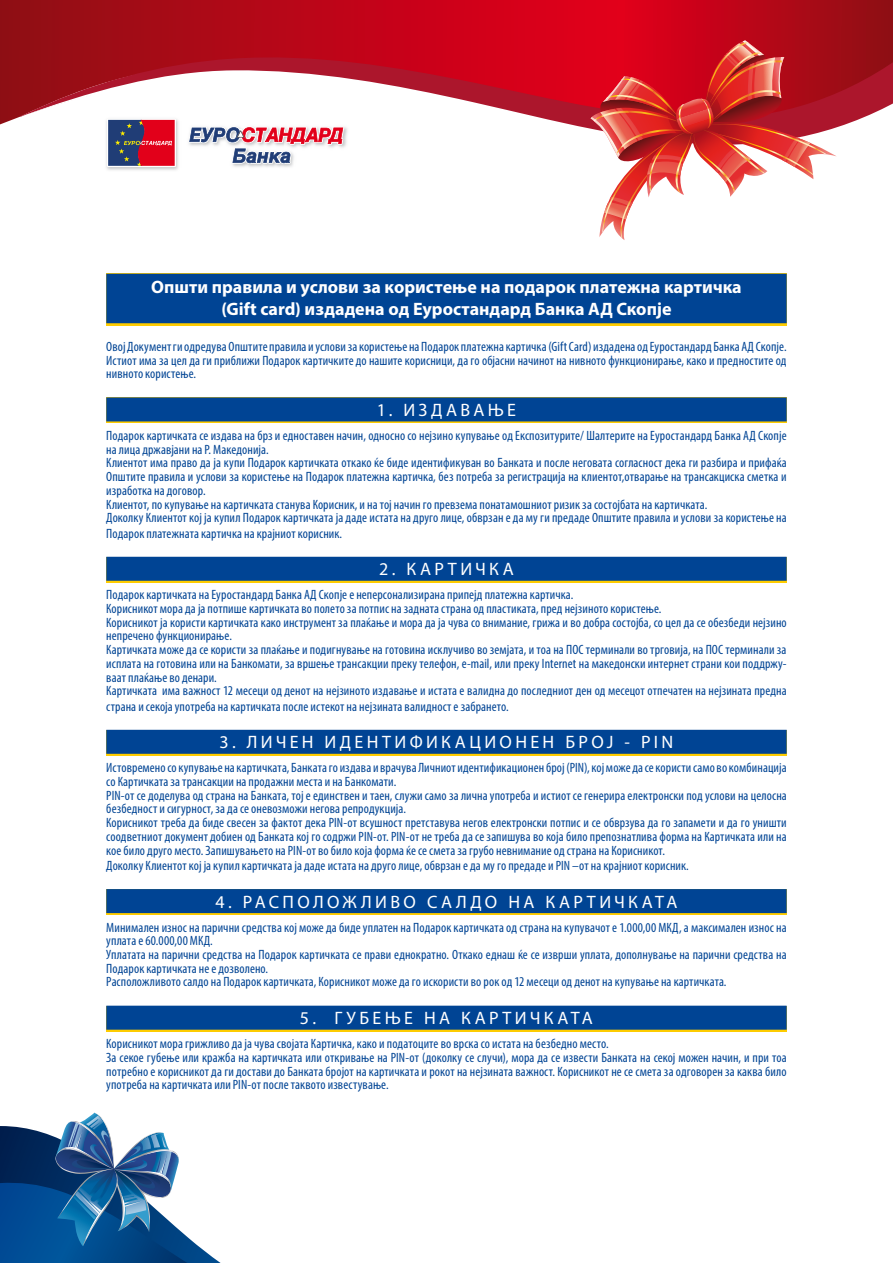
<style>
.page{position:relative;width:893px;height:1263px;background:#fff}
.page>*{position:absolute;margin:0;border:0;box-sizing:border-box;transform-origin:0 0}
.t1{font:18px "Myriad Pro";letter-spacing:.185em;color:#fff}
.t2{font:700 18px/21.6px "Myriad Pro";color:#fff;text-align:center}
.t3{font:condensed 13.5px/13.8px "Myriad Pro";letter-spacing:.005em;color:#004494}
</style>
<div class="page">
<svg style="left:0;top:0;width:893px;height:125px;background:#b70718"></svg>
<svg style="left:20px;top:38px;width:873px;height:32px;background:#b50819"></svg>
<svg style="left:20px;top:70px;width:873px;height:100px"></svg>
<svg style="left:591px;top:40px;width:246px;height:200px"></svg>
<svg style="left:0;top:1113px;width:221px;height:150px"></svg>
<div style="left:106px;top:274px;width:681px;height:52px;background:linear-gradient(to right,#fecc00,#fecc00)"></div>
<div style="left:106px;top:274px;width:681px;height:49px;background:#004494"></div>
<div style="left:106px;top:397px;width:681px;height:26px;background:#878c45"></div>
<div style="left:106px;top:397px;width:681px;height:24px;background:#004494"></div>
<div style="left:106px;top:557px;width:681px;height:26px;background:#fecc00"></div>
<div style="left:106px;top:557px;width:681px;height:24px;background:#004494"></div>
<div style="left:106px;top:730px;width:681px;height:26px;background:#fecc00"></div>
<div style="left:106px;top:730px;width:681px;height:24px;background:#004494"></div>
<div style="left:106px;top:889px;width:681px;height:26px;background:#e7bf0d"></div>
<div style="left:106px;top:889px;width:681px;height:24px;background:#004494"></div>
<div style="left:106px;top:1006px;width:681px;height:25px;background:#fecc00"></div>
<div style="left:106px;top:1006px;width:681px;height:24px;background:#004494"></div>
<h1 class="t2" style="left:151px;top:276px;width:592px">Општи правила и услови за користење на подарок платежна картичкa (Gift card) издадена од Еуростандард Банка АД Скопје</h1>
<p class="t3" style="left:106px;top:339px;width:682px;text-align:justify">Овој Документ ги одредува Општите правила и услови за користење на Подарок платежна картичка (Gift Card) издадена од Еуростандард Банка АД Скопје.<br>Истиот има за цел да ги приближи Подарок картичките до нашите корисници, да го објасни начинот на нивното функционирање, како и предностите од нивното користење.</p>
<h1 class="t1" style="left:377px;top:399px;width:141px">1. ИЗДАВАЊЕ</h1>
<p class="t3" style="left:106px;top:428px;width:682px">Подарок картичката се издава на брз и едноставен начин, односно со нејзино купување од Експозитурите/ Шалтерите на Еуростандард Банка АД Скопје на лица државјани на Р. Македонија.<br>Клиентот има право да ја купи Подарок картичката откако ќе биде идентификуван во Банката и после неговата согласност дека ги разбира и прифаќа Општите правила и услови за користење на Подарок платежна картичка, без потреба за регистрација на клиентот,отварање на трансакциска сметка и изработка на договор.<br>Клиентот, по купување на картичката станува Корисник, и на тој начин го превзема понатамошниот ризик за состојбата на картичката.<br>Доколку Клиентот кој ја купил Подарок картичката ја даде истата на друго лице, обврзан е да му ги предаде Општите правила и услови за користење на</p>
<p class="t3" style="left:106px;top:526px;width:237px">Подарок платежната картичка на крајниот корисник.</p>
<h1 class="t1" style="left:379px;top:558px;width:136px">2. КАРТИЧКА</h1>
<p class="t3" style="left:106px;top:588px;width:682px">Подарок картичката на Еуростандард Банка АД Скопје е неперсонализирана припејд платежна картичка.<br>Корисникот мора да ја потпише картичката во полето за потпис на задната страна од пластиката, пред нејзиното користење.<br>Корисникот ја користи картичката како инструмент за плаќање и мора да ја чува со внимание, грижа и во добра состојба, со цел да се обезбеди нејзино непречено функционирање.<br>Картичката може да се користи за плаќање и подигнување на готовина исклучиво во земјата, и тоа на ПОС терминали во трговија, на ПОС терминали за исплата на готовина или на Банкомати, за вршење трансакции преку телефон, e-mail, или преку Internet на македонски интернет страни кои поддржу&shy;ваат плаќање во денари.<br>Картичката има важност 12 месеци од денот на нејзиното издавање и истата е валидна до последниот ден од месецот отпечатен на нејзината предна</p>
<p class="t3" style="left:106px;top:699px;width:404px">страна и секоја употреба на картичката после истекот на нејзината валидност е забрането.</p>
<h1 class="t1" style="left:220px;top:731px;width:455px">3. ЛИЧЕН ИДЕНТИФИКАЦИОНЕН БРОЈ - PIN</h1>
<p class="t3" style="left:106px;top:761px;width:682px">Истовремено со купување на картичката, Банката го издава и врачува Личниот идентификационен број (PIN), кој може да се користи само во комбинација со Картичката за трансакции на продажни места и на Банкомати.<br>PIN-от се доделува од страна на Банката, тој е единствен и таен, служи само за лична употреба и истиот се генерира електронски под услови на целосна безбедност и сигурност, за да се оневозможи негова репродукција.<br>Корисникот треба да биде свесен за фактот дека PIN-от всушност претставува негов електронски потпис и се обврзува да го запамети и да го уништи соодветниот документ добиен од Банката кој го содржи PIN-от. PIN-от не треба да се запишува во која било препознатлива форма на Картичката или на кое било друго место. Запишувањето на PIN-от во било која форма ќе се смета за грубо невнимание од страна на Корисникот.</p>
<p class="t3" style="left:106px;top:858px;width:584px">Доколку Клиентот кој ја купил картичката ја даде истата на друго лице, обврзан е да му го предаде и PIN –от на крајниот корисник.</p>
<h1 class="t1" style="left:216px;top:890px;width:463px">4. РАСПОЛОЖЛИВО САЛДО НА КАРТИЧКАТА</h1>
<p class="t3" style="left:106px;top:920px;width:682px">Минимален износ на парични средства кој може да биде уплатен на Подарок картичката од страна на купувачот е 1.000,00 МКД, а максимален износ на уплата е 60.000,00 МКД.<br>Уплатата на парични средства на Подарок картичката се прави еднократно. Откако еднаш ќе се изврши уплата, дополнување на парични средства на Подарок картичката не е дозволено.<br>Расположливото салдо на Подарок картичката, Корисникот може да го искористи во рок од 12 месеци од денот на купување на картичката.</p>
<h1 class="t1" style="left:300px;top:1007px;width:294px">5. ГУБЕЊЕ НА КАРТИЧКАТА</h1>
<p class="t3" style="left:106px;top:1036px;width:682px">Корисникот мора грижливо да ја чува својата Картичка, како и податоците во врска со истата на безбедно место.<br>За секое губење или кражба на картичката или откривање на PIN-от (доколку се случи), мора да се извести Банката на секој можен начин, и при тоа потребно е корисникот да ги достави до Банката бројот на картичката и рокот на нејзината важност. Корисникот не се смета за одговорен за каква било употреба на картичката или PIN-от после таквото известување.</p>
</div>
